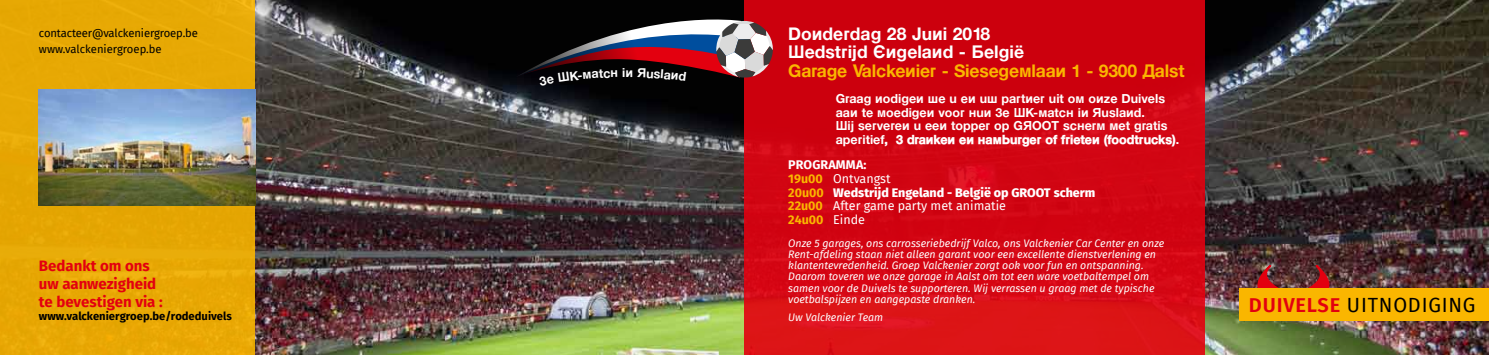
<style>
.page{position:relative;width:1489px;height:355px;background:#fff}
.page>*{position:absolute;margin:0;border:0;box-sizing:border-box;transform-origin:0 0}
.t1{font:20px "Fira Sans";letter-spacing:.04em;color:#000}
.t2{font:700 17.5px/18.8px "Kyrilla Sans Serif";color:#fff}
.t3{font:700 17.5px "Kyrilla Sans Serif";letter-spacing:-.01em;color:#fab600}
.t4{font:700 15px/18px "Fira Sans";color:#e3000f}
.t5{font:700 12.5px/13.8px "Kyrilla Sans Serif";color:#fff}
.t6{font:12.5px/13.8px "Fira Sans";color:#fff}
.t7{font:11.25px/16.2px "Fira Sans";letter-spacing:-.01em;color:#000}
.t8{font:700 11.25px "Fira Sans";color:#000}
.t9{font:italic 10.62px/11.2px "Fira Sans";color:#fff}
.s1{font-weight:900}
.s2{font-weight:700}
.s3{font-weight:700;color:#fab600}
.s4{font-weight:800}
.s5{font-weight:600;color:#e3000f}
</style>
<div class="page">
<img style="left:255px;top:0;width:1233px;height:354px">
<div style="left:744px;top:0;width:461px;height:354px;background:linear-gradient(to bottom,#c9000c,#db1018)"></div>
<div style="left:0;top:0;width:255px;height:354px;background:#e7a804"></div>
<img style="left:1226px;top:263px;width:133px;height:55px">
<div style="left:1238px;top:288px;width:250px;height:32px;background:#fab600"></div>
<img style="left:39px;top:89px;width:216px;height:117px">
<svg style="left:512px;top:18px;width:260px;height:68px;background:#503740"></svg>
<p class="t7" style="left:39px;top:25px;width:160px">contacteer@valckeniergroep.be www.valckeniergroep.be</p>
<h3 class="t4" style="left:39px;top:257px;width:125px">Bedankt om ons uw aanwezigheid te bevestigen via :</h3>
<p class="t8" style="left:39px;top:308px;width:194px">www.valckeniergroep.be/rodeduivels</p>
<p class="t5" style="left:622px;top:65px;width:12px">in</p>
<h2 class="t2" style="left:788px;top:23px;width:237px">Donderdag 28 Juni 2018<br>Wedstrijd Engeland - België</h2>
<h2 class="t3" style="left:788px;top:60px;width:398px">Garage Valckenier - Siesegemlaan 1 - 9300 Aalst</h2>
<p class="t5" style="left:835px;top:91px;width:345px">Graag nodigen we u en uw partner uit om onze Duivels aan te moedigen voor hun 3e WK-match in Rusland.<br>Wij serveren u een topper op GROOT scherm met gratis aperitief<span class="s1">, 3 dranken en hamburger of frieten (foodtrucks)</span>.</p>
<p class="t6" style="left:788px;top:157px;width:309px"><span class="s2">Programma:<br></span><span class="s3">19u00</span> O ntvangst<br><span class="s3">20u00</span> <span class="s4">Wedstrijd Engeland - België op GROOT scherm<br></span><span class="s3">22u00</span> After game party met animatie<br><span class="s3">24u00</span> Einde</p>
<p class="t9" style="left:788px;top:237px;width:378px">Onze 5 garages, ons carrosseriebedrijf Valco, ons Valckenier Car Center en onze Rent-afdeling staan niet alleen garant voor een excellente dienstverlening en klantentevredenheid. Groep Valckenier zorgt ook voor fun en ontspanning.<br>Daarom toveren we onze garage in Aalst om tot een ware voetbaltempel om samen voor de Duivels te supporteren. Wij verrassen u graag met de typische voetbalspijzen en aangepaste dranken.</p>
<p class="t9" style="left:788px;top:310px;width:96px">Uw Valckenier Team</p>
<h1 class="t1" style="left:1248px;top:289px;width:228px"><span class="s5">DUIVELSE</span> uitnodiging</h1>
</div>
